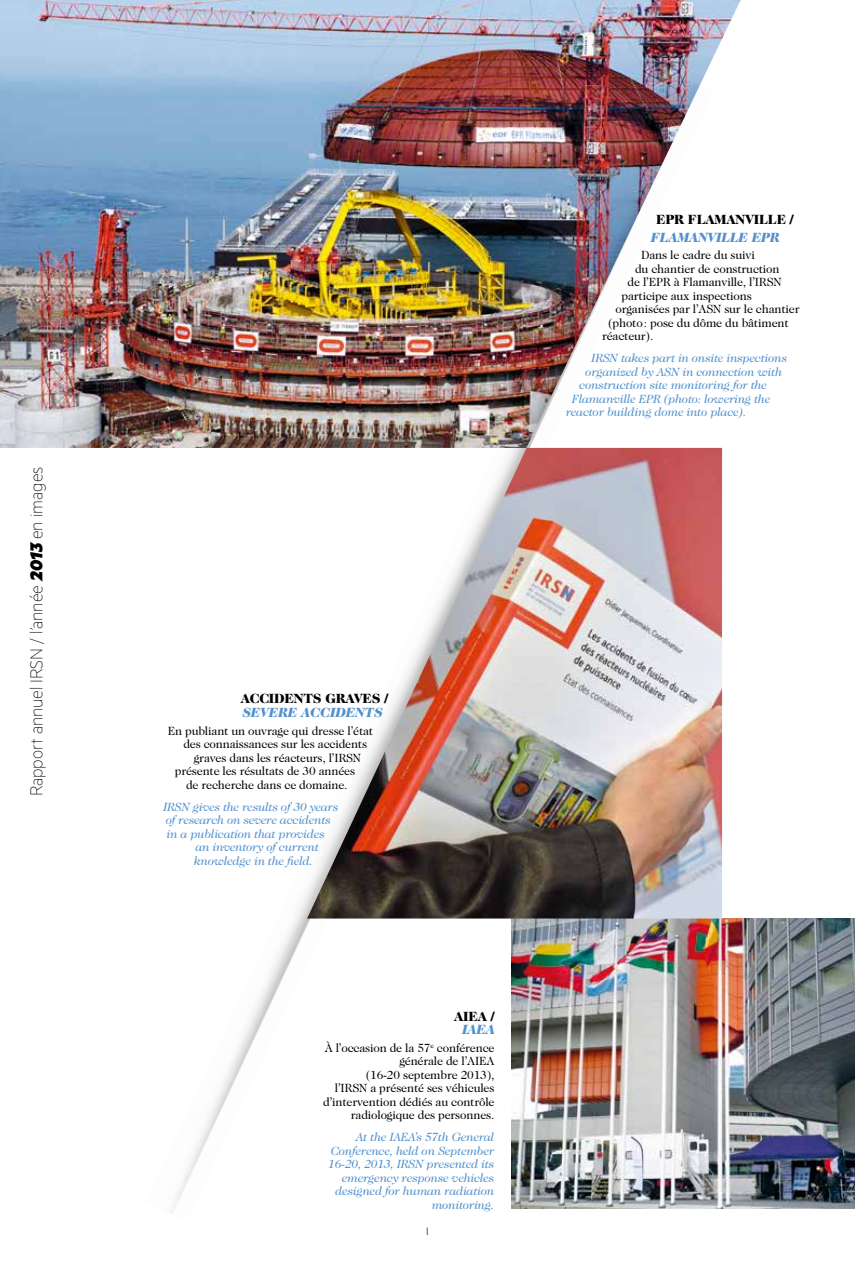
<style>
.page{position:relative;width:855px;height:1263px;background:#fff}
.page>*{position:absolute;margin:0;border:0;box-sizing:border-box;transform-origin:0 0}
.t1{font:100 19.5px "Metric";letter-spacing:-.01em;color:#000}
.t2{font:900 13.5px "Caslon Two Twenty Four";letter-spacing:-.015em;color:#000}
.t3{font:italic 900 13.5px "Caslon Two Twenty Four";letter-spacing:-.015em;color:#5291ce}
.t4{font:12px/13.5px "Caslon Two Twenty Four";letter-spacing:-.015em;color:#000;text-align:right}
.t5{font:italic 12px/13.5px "Caslon Two Twenty Four";letter-spacing:-.015em;color:#5291ce;text-align:right}
.t6{font:300 12px "Metric";color:#000}
.s1{font-weight:900;font-style:italic}
</style>
<div class="page">
<img style="left:0;top:0;width:740px;height:448px">
<img style="left:713px;top:919px;width:142px;height:290px">
<img style="left:144px;top:72px;width:569px;height:1142px">
<img style="left:307px;top:448px;width:415px;height:470px">
<h1 class="t1" style="left:25px;top:796px;width:331px;rotate:-90deg">Rapport annuel IRSN / l’année <span class="s1">2013</span> en images</h1>
<p class="t2" style="left:656px;top:211px;width:139px">EPR FLAMANVILLE /</p>
<p class="t3" style="left:650px;top:229px;width:131px">FLAMANVILLE EPR</p>
<p class="t4" style="left:641px;top:248px;width:115px">Dans le cadre du suivi</p>
<p class="t4" style="left:635px;top:262px;width:146px">du chantier de construction</p>
<p class="t4" style="left:627px;top:275px;width:155px">de l’EPR à Flamanville, l’IRSN</p>
<p class="t4" style="left:621px;top:289px;width:132px">participe aux inspections</p>
<p class="t4" style="left:615px;top:302px;width:185px">organisées par l’ASN sur le chantier</p>
<p class="t4" style="left:608px;top:316px;width:182px">(photo: pose du dôme du bâtiment</p>
<p class="t4" style="left:602px;top:329px;width:53px">réacteur).</p>
<p class="t5" style="left:591px;top:351px;width:197px">IRSN takes part in onsite inspections</p>
<p class="t5" style="left:585px;top:365px;width:198px">organized by ASN in connection with</p>
<p class="t5" style="left:579px;top:378px;width:189px">construction site monitoring for the</p>
<p class="t5" style="left:572px;top:392px;width:200px">Flamanville EPR (photo: lowering the</p>
<p class="t5" style="left:566px;top:405px;width:182px">reactor building dome into place).</p>
<p class="t2" style="left:241px;top:691px;width:149px">ACCIDENTS GRAVES /</p>
<p class="t3" style="left:242px;top:704px;width:142px">SEVERE ACCIDENTS</p>
<p class="t4" style="left:168px;top:723px;width:207px">En publiant un ouvrage qui dresse l’état</p>
<p class="t4" style="left:183px;top:737px;width:185px">des connaissances sur les accidents</p>
<p class="t4" style="left:194px;top:750px;width:169px">graves dans les réacteurs, l’IRSN</p>
<p class="t4" style="left:175px;top:764px;width:182px">présente les résultats de 30 années</p>
<p class="t4" style="left:186px;top:777px;width:163px">de recherche dans ce domaine.</p>
<p class="t5" style="left:163px;top:800px;width:177px">IRSN gives the results of 30 years</p>
<p class="t5" style="left:166px;top:813px;width:167px">of research on severe accidents</p>
<p class="t5" style="left:167px;top:827px;width:160px">in a publication that provides</p>
<p class="t5" style="left:196px;top:840px;width:125px">an inventory of current</p>
<p class="t5" style="left:194px;top:854px;width:120px">knowledge in the field.</p>
<p class="t2" style="left:454px;top:1008px;width:42px">AIEA /</p>
<p class="t3" style="left:461px;top:1021px;width:34px">IAEA</p>
<p class="t4" style="left:323px;top:1041px;width:173px">À l’occasion de la 57<sup>e</sup> conférence générale de l’AIEA<br>(16-20 septembre 2013),<br>l’IRSN a présenté ses véhicules d’intervention dédiés au contrôle radiologique des personnes.</p>
<p class="t5" style="left:329px;top:1130px;width:167px">At the IAEA’s 57th General<br>Conference, held on September<br>16-20, 2013, IRSN presented its emergency response vehicles designed for human radiation monitoring.</p>
<p class="t6" style="left:426px;top:1224px;width:4px">I</p>
</div>
